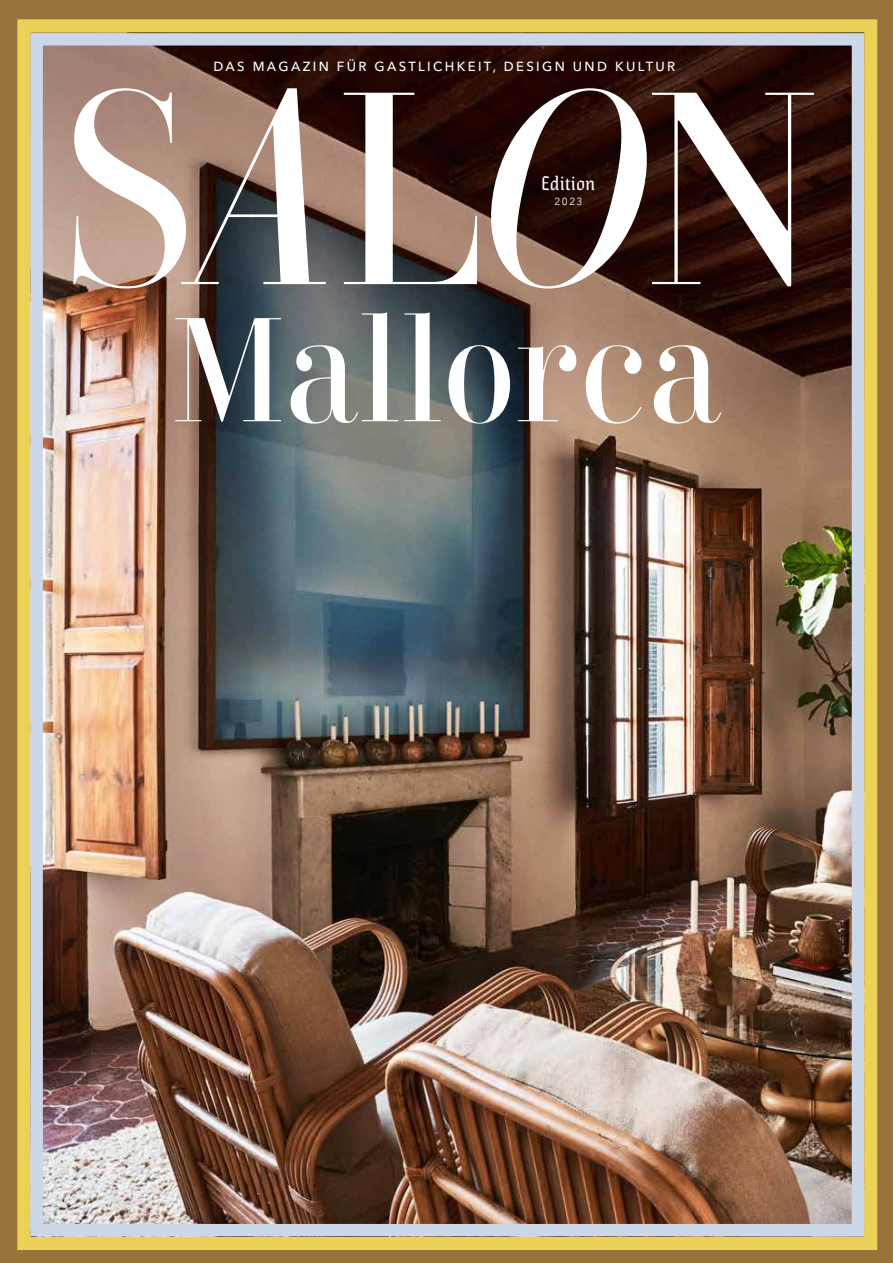
<style>
.page{position:relative;width:893px;height:1263px;background:#98743c}
.page>*{position:absolute;margin:0;border:0;box-sizing:border-box;transform-origin:0 0}
.t1{font:273.45px "Didonesque Display";color:#fff}
.t2{font:147.3px "Didonesque Display";letter-spacing:.005em;color:#fff}
.t3{font:20.4px "Eskapade Fraktur";color:#fff}
.t4{font:500 13.2px "Avenir Next LT Pro";letter-spacing:.18em;color:#fff}
.t5{font:10.2px "Avenir Next LT Pro";color:#fff}
.s1{font-style:italic}
</style>
<div class="page">
<img style="left:43px;top:46px;width:808px;height:1177px">
<div style="left:17px;top:19px;width:860px;height:1231px;border:13px solid #ebd257"></div>
<div style="left:30px;top:33px;width:834px;height:1203px;border:12px solid #ccd7e8"></div>
<p class="t4" style="left:214px;top:58px;width:463px">DAS MAGAZIN FÜR GASTLICHKEIT, DESIGN UND KULTUR</p>
<h1 class="t1" style="left:61px;top:40px;width:759px">S<span class="s1">A</span>L<span class="s1">O</span>N</h1>
<h3 class="t3" style="left:541px;top:172px;width:56px">Edition</h3>
<p class="t5" style="left:554px;top:195px;width:29px">2023</p>
<h2 class="t2" style="left:172px;top:290px;width:552px">Mallorca</h2>
</div>
